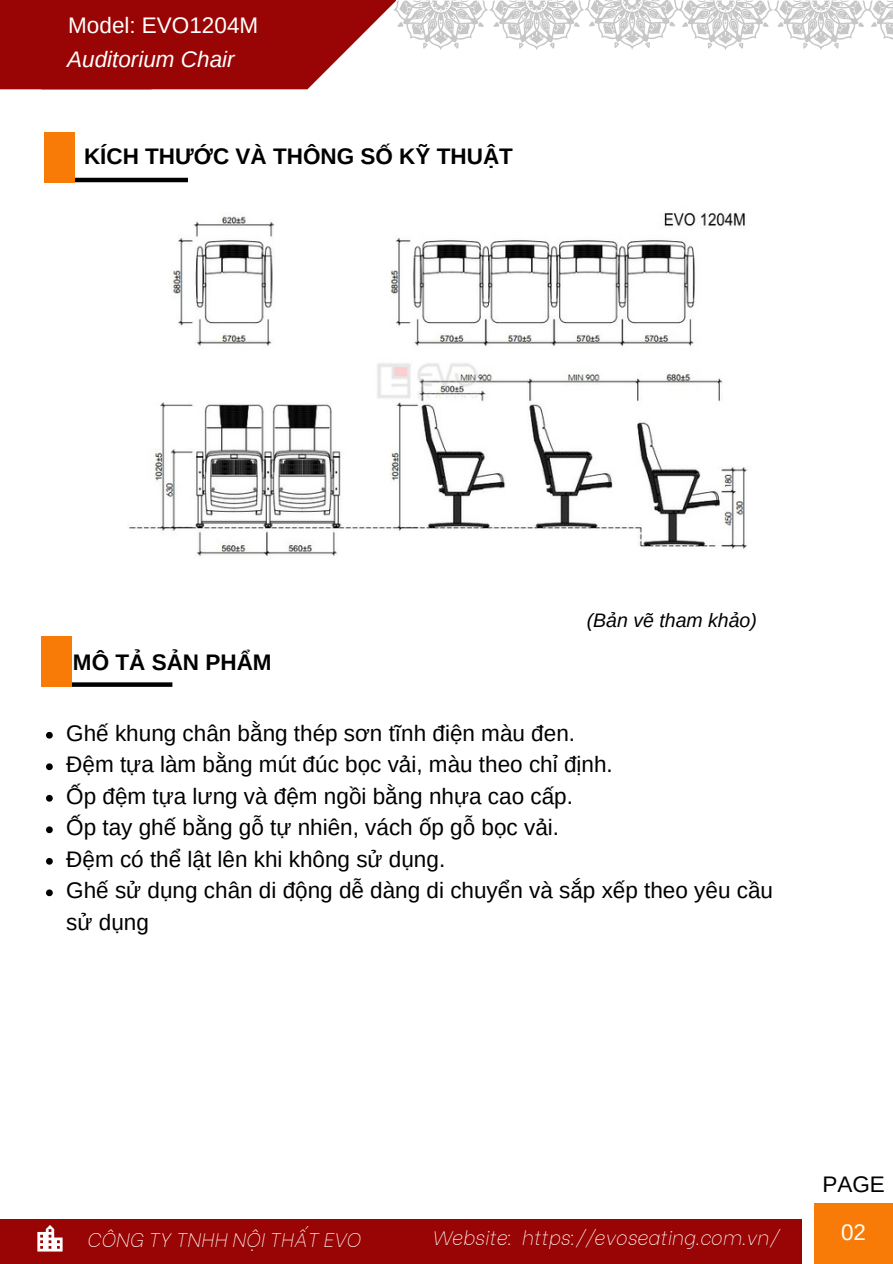
<style>
.page{position:relative;width:893px;height:1264px;background:#fff}
.page>*{position:absolute;margin:0;border:0;box-sizing:border-box;transform-origin:0 0}
.t1{font:22.5px/31.5px "Arimo";color:#000}
.t2{font:700 22.5px "Arimo";color:#000}
.t3{font:22.5px "Arimo";color:#fff}
.t4{font:italic 22.5px "Arimo";color:#fff}
.t5{font:italic 100 19.5px "Be Vietnam";color:#fff}
.t6{font:italic 19.5px "Arimo";color:#000}
</style>
<div class="page">
<svg style="left:240px;top:0;width:153px;height:89px;fill:#990404"></svg>
<div style="left:0;top:0;width:240px;height:89px;background:#990404"></div>
<hr style="left:72px;top:178px;width:116px;height:4px;background:#000">
<div style="left:44px;top:132px;width:31px;height:50px;background:#f87b07"></div>
<div style="left:0;top:1219px;width:801px;height:44px;background:#990404"></div>
<div style="left:813px;top:1203px;width:79px;height:60px;background:#f87b07"></div>
<div style="left:56px;top:682px;width:116px;height:5px;background:#000"></div>
<div style="left:41px;top:636px;width:31px;height:51px;background:#f87b07"></div>
<svg style="left:393px;top:0;width:500px;height:50px"></svg>
<svg style="left:37px;top:1225px;width:25px;height:26px"></svg>
<img style="left:128px;top:213px;width:619px;height:343px">
<svg style="left:46px;top:732px;width:7px;height:6px"></svg>
<svg style="left:46px;top:763px;width:7px;height:7px"></svg>
<svg style="left:46px;top:795px;width:7px;height:6px"></svg>
<svg style="left:46px;top:826px;width:7px;height:7px"></svg>
<svg style="left:46px;top:858px;width:7px;height:6px"></svg>
<svg style="left:46px;top:889px;width:7px;height:7px"></svg>
<p class="t3" style="left:68px;top:12px;width:191px">Model: EVO1204M</p>
<p class="t4" style="left:67px;top:47px;width:169px">Auditorium Chair</p>
<p class="t2" style="left:84px;top:143px;width:430px">KÍCH THƯỚC VÀ THÔNG SỐ KỸ THUẬT</p>
<p class="t2" style="left:73px;top:649px;width:200px">MÔ TẢ SẢN PHẨM</p>
<p class="t6" style="left:586px;top:609px;width:172px">(Bản vẽ tham khảo)</p>
<p class="t1" style="left:66px;top:717px;width:510px">Ghế khung chân bằng thép sơn tĩnh điện màu đen.</p>
<p class="t1" style="left:66px;top:748px;width:548px">Đệm tựa làm bằng mút đúc bọc vải, màu theo chỉ định.</p>
<p class="t1" style="left:66px;top:780px;width:508px">Ốp đệm tựa lưng và đệm ngồi bằng nhựa cao cấp.</p>
<p class="t1" style="left:66px;top:811px;width:494px">Ốp tay ghế bằng gỗ tự nhiên, vách ốp gỗ bọc vải.</p>
<p class="t1" style="left:66px;top:843px;width:380px">Đệm có thể lật lên khi không sử dụng.</p>
<p class="t1" style="left:66px;top:874px;width:708px">Ghế sử dụng chân di động dễ dàng di chuyển và sắp xếp theo yêu cầu sử dụng</p>
<p class="t5" style="left:87px;top:1223px;width:275px">CÔNG TY TNHH NỘI THẤT EVO</p>
<p class="t5" style="left:432px;top:1221px;width:347px">Website: https://evoseating.com.vn/</p>
<p class="t1" style="left:822px;top:1168px;width:64px">PAGE</p>
<p class="t3" style="left:841px;top:1219px;width:27px">02</p>
</div>
